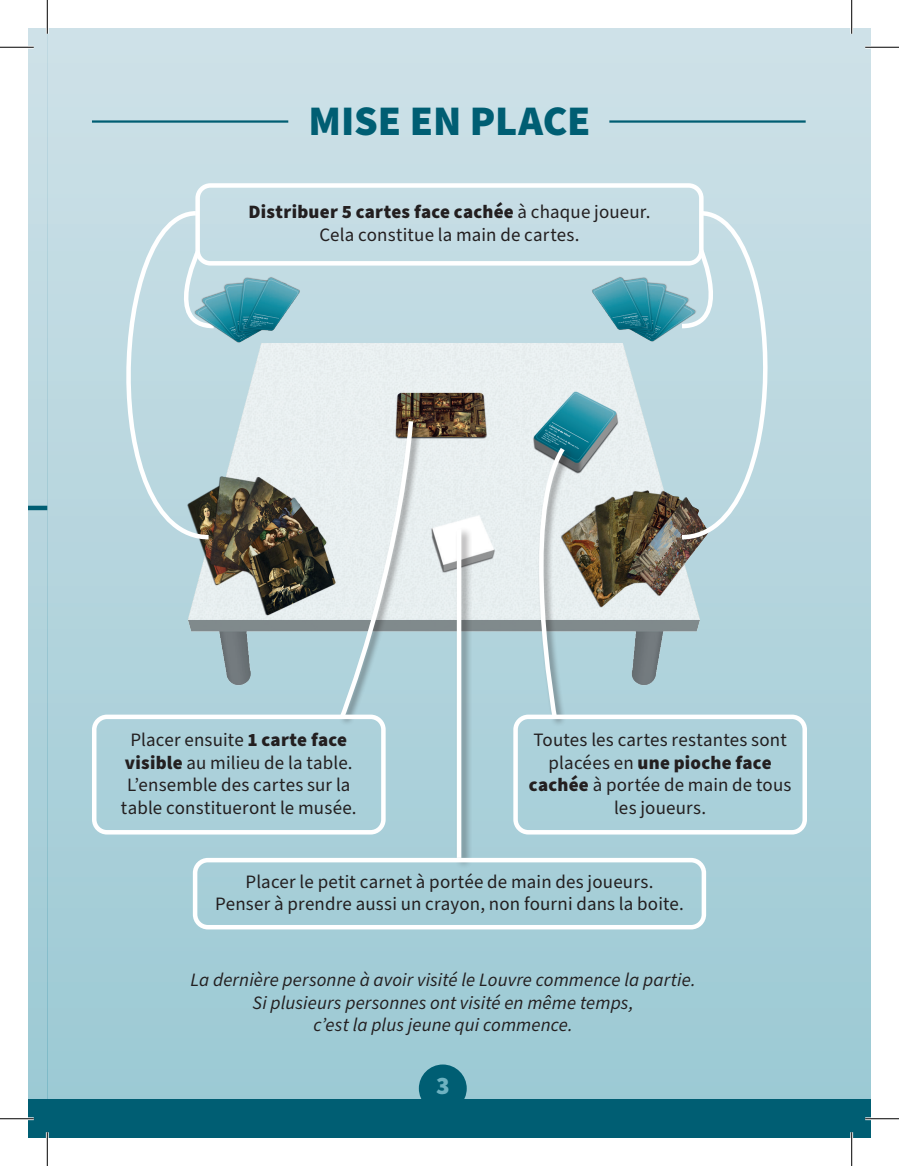
<style>
.page{position:relative;width:899px;height:1166px;background:#fff}
.page>*{position:absolute;margin:0;border:0;box-sizing:border-box;transform-origin:0 0}
.Titre_principal{font:900 42.07px "Source Sans Pro";color:#005e73}
.t1{font:900 25.2px "Source Sans Pro";color:#6eb2c1}
.texte_courant{font:18.9px/22.7px "Source Sans Pro";letter-spacing:.01em;color:#231f20;text-align:center}
.texte_courant-2{font:italic 18.9px/22.7px "Source Sans Pro";letter-spacing:.01em;color:#231f20;text-align:center}
.texte_courant-3{font:900 18.9px "Source Sans Pro";letter-spacing:.015em;color:#231f20}
.s1{font-weight:400}
.s2{font-weight:900}
</style>
<div class="page">
<div style="left:47px;top:28px;width:823px;height:1110px;background:linear-gradient(to bottom,#cee1e8,#9ac8d3)"></div>
<div style="left:28px;top:28px;width:19px;height:1110px;background:linear-gradient(to bottom,#cee1e8,#9ac8d3)"></div>
<img style="left:169px;top:267px;width:547px;height:429px">
<hr style="left:28px;top:506px;width:19px;height:4px;background:#005e73">
<div style="left:195px;top:183px;width:508px;height:83px;border:4px solid #fff;border-radius:13px"></div>
<div style="left:339px;top:420px;width:84px;height:307px;background:#231f20;opacity:.5"></div>
<svg style="left:338px;top:416px;width:77px;height:304px;background:#d0dde0"></svg>
<div style="left:537px;top:446px;width:36px;height:281px;background:#231f20;opacity:.5"></div>
<svg style="left:519px;top:443px;width:49px;height:278px;background:#cad8dc"></svg>
<div style="left:454px;top:527px;width:18px;height:342px;background:#231f20;opacity:.5"></div>
<div style="left:456px;top:529px;width:5px;height:329px;background:#fff"></div>
<div style="left:92px;top:715px;width:293px;height:120px;border:4px solid #fff;border-radius:13px"></div>
<div style="left:513px;top:715px;width:293px;height:120px;border:4px solid #fff;border-radius:13px"></div>
<div style="left:193px;top:858px;width:512px;height:71px;border:4px solid #fff;border-radius:13px"></div>
<svg style="left:97px;top:209px;width:121px;height:333px;background:#bdd6dd"></svg>
<svg style="left:677px;top:209px;width:116px;height:333px;background:#bed7df"></svg>
<hr style="left:92px;top:120px;width:196px;height:3px;background:#005e73">
<hr style="left:609px;top:120px;width:196px;height:3px;background:#005e73">
<div style="left:28px;top:1100px;width:842px;height:38px;background:#005e73"></div>
<div style="left:418px;top:1065px;width:48px;height:47px;background:#005e73;border-radius:50%"></div>
<hr style="left:0;top:46px;width:34px;height:3px;background:#fff">
<hr style="left:864px;top:46px;width:34px;height:3px;background:#fff">
<hr style="left:0;top:1117px;width:34px;height:3px;background:#fff">
<hr style="left:864px;top:1117px;width:34px;height:3px;background:#fff">
<hr style="left:46px;top:0;width:3px;height:34px;background:#fff">
<hr style="left:46px;top:1132px;width:3px;height:34px;background:#fff">
<hr style="left:849px;top:0;width:3px;height:34px;background:#fff">
<hr style="left:849px;top:1132px;width:3px;height:34px;background:#fff">
<hr style="left:0;top:47px;width:34px;height:1px;background:#000">
<hr style="left:864px;top:47px;width:34px;height:1px;background:#000">
<hr style="left:0;top:1118px;width:34px;height:1px;background:#000">
<hr style="left:864px;top:1118px;width:34px;height:1px;background:#000">
<hr style="left:47px;top:0;width:1px;height:34px;background:#000">
<hr style="left:47px;top:1132px;width:1px;height:34px;background:#000">
<hr style="left:850px;top:0;width:1px;height:34px;background:#000">
<hr style="left:850px;top:1132px;width:1px;height:34px;background:#000">
<p class="Titre_principal" style="left:308px;top:92px;width:284px">MISE EN PLACE</p>
<p class="texte_courant-3" style="left:248px;top:199px;width:403px">Distribuer 5 cartes face cachée <span class="s1">à chaque joueur.</span></p>
<p class="texte_courant" style="left:319px;top:224px;width:262px">Cela constitue la main de cartes.</p>
<p class="texte_courant" style="left:125px;top:729px;width:229px;text-align:left">Placer ensuite <span class="s2">1 carte face visible</span> au milieu de la table.</p>
<p class="texte_courant" style="left:121px;top:774px;width:237px">L’ensemble des cartes sur la table constitueront le musée.</p>
<p class="texte_courant" style="left:528px;top:729px;width:264px">Toutes les cartes restantes sont placées en <span class="s2">une pioche face cachée</span> à portée de main de tous les joueurs.</p>
<p class="texte_courant" style="left:245px;top:871px;width:409px">Placer le petit carnet à portée de main des joueurs.</p>
<p class="texte_courant" style="left:215px;top:893px;width:470px">Penser à prendre aussi un crayon, non fourni dans la boite.</p>
<p class="texte_courant-2" style="left:190px;top:969px;width:506px">La dernière personne à avoir visité le Louvre commence la partie.</p>
<p class="texte_courant-2" style="left:252px;top:992px;width:382px">Si plusieurs personnes ont visité en même temps, c’est la plus jeune qui commence.</p>
<h2 class="t1" style="left:436px;top:1068px;width:15px">3</h2>
</div>
